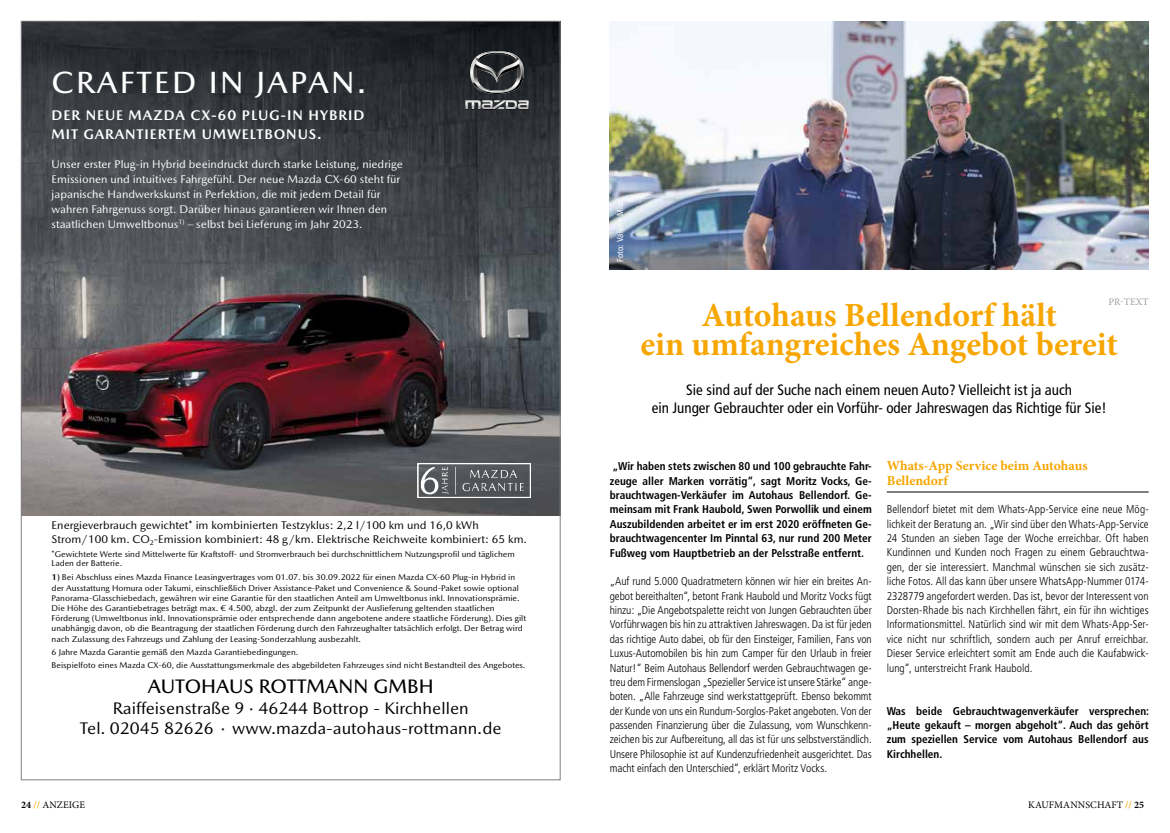
<style>
.page{position:relative;width:1170px;height:833px;background:#fff}
.page>*{position:absolute;margin:0;border:0;box-sizing:border-box;transform-origin:0 0}
.t1{font:700 33.75px/28.8px "Minion Pro";color:#f7a600;text-align:center}
.t2{font:500 31.12px "Mazda Type";color:#fff}
.t3{font:500 19.88px "Mazda Type";color:#000}
.t4{font:17px/19px "Mazda Type";color:#000;text-align:center}
.t5{font:condensed 15px/17.5px "Frutiger";color:#000;text-align:center}
.t6{font:700 14.12px/18.4px "Mazda Type";color:#fff}
.t7{font:700 13.75px/14.4px "Minion Pro";color:#f7a600}
.t8{font:11.38px/14.9px "Mazda Type";color:#fff}
.t9{font:11.38px/13.6px "Mazda Type";color:#000}
.t10{font:300 condensed 11.25px/14.4px "Frutiger";color:#000;text-align:justify}
.t11{font:700 condensed 11.25px/14.4px "Frutiger";color:#000;text-align:justify}
.t12{font:10px "Minion Pro";letter-spacing:.01em;color:#000}
.t13{font:10px "Minion Pro";letter-spacing:.01em;color:#9d9d9c}
.t14{font:condensed 8.75px "Frutiger";letter-spacing:.015em;color:#fff}
.t15{font:8.5px/10.2px "Mazda Type";color:#000}
.t16{font:6.75px "Mazda Type";color:#fff}
.t17{font:6.75px "Mazda Type";color:#000}
.s1{font-weight:700}
.s2{color:#fff}
.s3{font-weight:700;color:#f7a600}
</style>
<div class="page">
<hr style="left:886px;top:491px;width:262px;height:1px;background:#000">
<img style="left:609px;top:21px;width:539px;height:248px">
<svg style="left:23px;top:23px;width:535px;height:493px;background:#4a4549"></svg>
<h2 class="t2" style="left:52px;top:63px;width:316px">C R A DETF NI AJ AP N .</h2>
<p class="t6" style="left:52px;top:106px;width:314px">D RE N UE ME A Z D A C X 6- 0 P UL G NI - H Y B R DI<br>M GTI A R A N REIT ME T U M W BTLE O N U .S</p>
<p class="t8" style="left:52px;top:157px;width:352px">U Hni -gulPret s reresn eg i rdein,gnut s ieLekrat shcrudtkcurdnieebdi rby mE D. l hü f eg r haFs ev i t i u t n idnuneno i s s i Meuenr e Cadza r ü f t he t s06-X<br>Hehc s i napa j wdna meid,noi tkef rePnit snukskre mede jt i D rüfl iate<br>w D. t g r oss suneg r haFne r ha wne r e i t na r agsuan i hr ebü r a nednenh I r i<br>Unehc i l t aa t s m w sunobt l e</p>
<p class="t16" style="left:178px;top:218px;width:8px">)1</p>
<p class="t8" style="left:188px;top:216px;width:176px">mignure f e i Li ebt sbl es– . 3202r ha J</p>
<p class="t9" style="left:52px;top:518px;width:477px">weghcuarbreve i grenE mi* tethc i mo k /l2,2: su l kyz t seTnet re i n ib mk001 Wk0 , 61dnu h<br>mo r t S mk001/ C. O mE - mokno i s s i /g84: t r e i n i b mk Rehc s i r t k e l E. whc i e moke t i e mk56: t r e i n i b .</p>
<p class="t17" style="left:150px;top:539px;width:5px">2</p>
<p class="t15" style="left:52px;top:549px;width:465px;line-height:9.8px">G* we We t e t hc i Mdn i se t r e wl e t t i Kr ü fe t r e mo r t Sdnu- f f o t s t f a r mehc i l t t i nhc s hc r udi ebhcua r b r ev N mehc i l gä tdnul f io r ps gnuz t u<br>.ei ret taBrednedaL</p>
<p class="t15" style="left:52px;top:572px;width:476px"><span class="s1">1 )</span> Ai eB Ms en i es su l hc sb movs ega r t r evgn i s aeLecnan i Fadza Mnen i er ü f2202 . 90 . 03s i b. 70 . 10 Cadza Hn i - gu l P06-X n id i r by<br>Ar ed Hgnu t t a t s su mo mukaTr edoa r u Dhc i l ße i l hc sn i e, i Ar ev i r Cdnut ekaP-ecna t s i s s &amp;ecne i nevno wost ekaP-dnuoS l ano i t poe i<br>ma r onaP G- a weg, hcadebe i hc s s a l wne r hä Gen i er i Anehc i l t aa t snedr ü fe i t na r a mal i e t n U m w mä r psno i t avonn I . l kn i sunob t l e . e i D He i Gs edehö mt gä r t ebs ega r t ebe i t na r a €. xa muzr ed. l gzba, 005 . 4 Z Ar edt knup t i e nehc i l t aa t snedne t l eggnu r e f e i l s u<br>U(gnu r ed r öF m w mä r ps no i t a vonn I . l kn i s unob t l e D. ) gnu r ed r öFehc i l t aa t se r ednaene t obegnannadednehce r ps t ner edoe i t l i gs e i D. t g l o f r ehc i l hcäs t a tr e t l ahguez rhaFnedhc rudgnur edröFnehc i l t aa t sr edgnuga r tnaeBe i dbo, novadg i gnähbanu wga r t eBr e dr i<br>Zhcan Zdnus guez r haFsedgnus s a l u . t l hazebsuagnu l haz r ednoS - gn i s aeLr edgnu l ha</p>
<p class="t15" style="left:52px;top:645px;width:475px;line-height:13px">Me r ha J6 Gadza mege i t na r a Mnedßä Gadza . negnugn i debe i t na r a<br>Ms en i eo t o f l e i ps i eB Cadza Ae i d, 06-X ms gnu t t a t s su mk r e As edl i e t dna t s eBt hc i ndn i ss eguez r haFne t ed l i begbas ede l a . s e t obegn</p>
<h3 class="t3" style="left:148px;top:674px;width:287px">A U OT H A U ORS MT T A N N G M HB</h3>
<h3 class="t4" style="left:80px;top:699px;width:423px">R 9eßa r t s ne s i e f f i a · 44264 K-po r t t oB ne l l ehhc r i<br>. l e T 6262854020 <span class="s2">-</span> · <span class="s2">-</span> w w w m. mt t o r - s uaho t ua - adz a ed . nna</h3>
<p class="t14" style="left:615px;top:262px;width:63px;rotate:-90deg">Foto: Valerie Misz</p>
<p class="t13" style="left:1108px;top:295px;width:41px">PR-TEXT</p>
<h1 class="t1" style="left:640px;top:301px;width:478px">Autohaus Bellendorf hält<br>ein umfangreiches Angebot bereit</h1>
<h3 class="t5" style="left:651px;top:381px;width:456px">Sie sind auf der Suche nach einem neuen Auto? Vielleicht ist ja auch<br>ein Junger Gebrauchter oder ein Vorführ- oder Jahreswagen das Richtige für Sie!</h3>
<p class="t11" style="left:609px;top:459px;width:263px">„Wir haben stets zwischen 80 und 100 gebrauchte Fahr&shy;zeuge aller Marken vorrätig“, sagt Moritz Vocks, Ge&shy;brauchtwagen-Verkäufer im Autohaus Bellendorf. Ge&shy;meinsam mit Frank Haubold, Swen Porwollik und einem Auszubildenden arbeitet er im erst 2020 eröffneten Ge&shy;brauchtwagencenter Im Pinntal 63, nur rund 200 Meter Fußweg vom Hauptbetrieb an der Pelsstraße entfernt.</p>
<p class="t10" style="left:609px;top:574px;width:263px">„Auf rund 5.000 Quadratmetern können wir hier ein breites An&shy;gebot bereithalten“, betont Frank Haubold und Moritz Vocks fügt hinzu: „Die Angebotspalette reicht von Jungen Gebrauchten über Vorführwagen bis hin zu attraktiven Jahreswagen. Da ist für jeden das richtige Auto dabei, ob für den Einsteiger, Familien, Fans von Luxus-Automobilen bis hin zum Camper für den Urlaub in freier Natur!“ Beim Autohaus Bellendorf werden Gebrauchtwagen ge&shy;treu dem Firmenslogan „Spezieller Service ist unsere Stärke“ ange&shy;boten. „Alle Fahrzeuge sind werkstattgeprüft. Ebenso bekommt der Kunde von uns ein Rundum-Sorglos-Paket angeboten. Von der passenden Finanzierung über die Zulassung, vom Wunschkenn&shy;zeichen bis zur Aufbereitung, all das ist für uns selbstverständlich.<br>Unsere Philosophie ist auf Kundenzufriedenheit ausgerichtet. Das macht einfach den Unterschied“, erklärt Moritz Vocks.</p>
<p class="t7" style="left:886px;top:458px;width:202px">Whats-App Service beim Autohaus<br>Bellendorf</p>
<p class="t10" style="left:886px;top:502px;width:263px">Bellendorf bietet mit dem Whats-App-Service eine neue Mög&shy;lichkeit der Beratung an. „Wir sind über den Whats-App-Service 24 Stunden an sieben Tage der Woche erreichbar. Oft haben Kundinnen und Kunden noch Fragen zu einem Gebrauchtwa&shy;gen, der sie interessiert. Manchmal wünschen sie sich zusätz&shy;liche Fotos. All das kann über unsere WhatsApp-Nummer 0174- 2328779 angefordert werden. Das ist, bevor der Interessent von Dorsten-Rhade bis nach Kirchhellen fährt, ein für ihn wichtiges Informationsmittel. Natürlich sind wir mit dem Whats-App-Ser&shy;vice nicht nur schriftlich, sondern auch per Anruf erreichbar.<br>Dieser Service erleichtert somit am Ende auch die Kaufabwick&shy;lung“, unterstreicht Frank Haubold.</p>
<p class="t11" style="left:886px;top:703px;width:264px">Was beide Gebrauchtwagenverkäufer versprechen: „Heute gekauft – morgen abgeholt“. Auch das gehört zum speziellen Service vom Autohaus Bellendorf aus Kirchhellen.</p>
<p class="t12" style="left:21px;top:798px;width:65px"><span class="s1">24</span> <span class="s3">//</span> ANZEIGE</p>
<p class="t12" style="left:1028px;top:798px;width:117px">KAUFMANNSCHAFT <span class="s3">//</span> <span class="s1">25</span></p>
</div>
